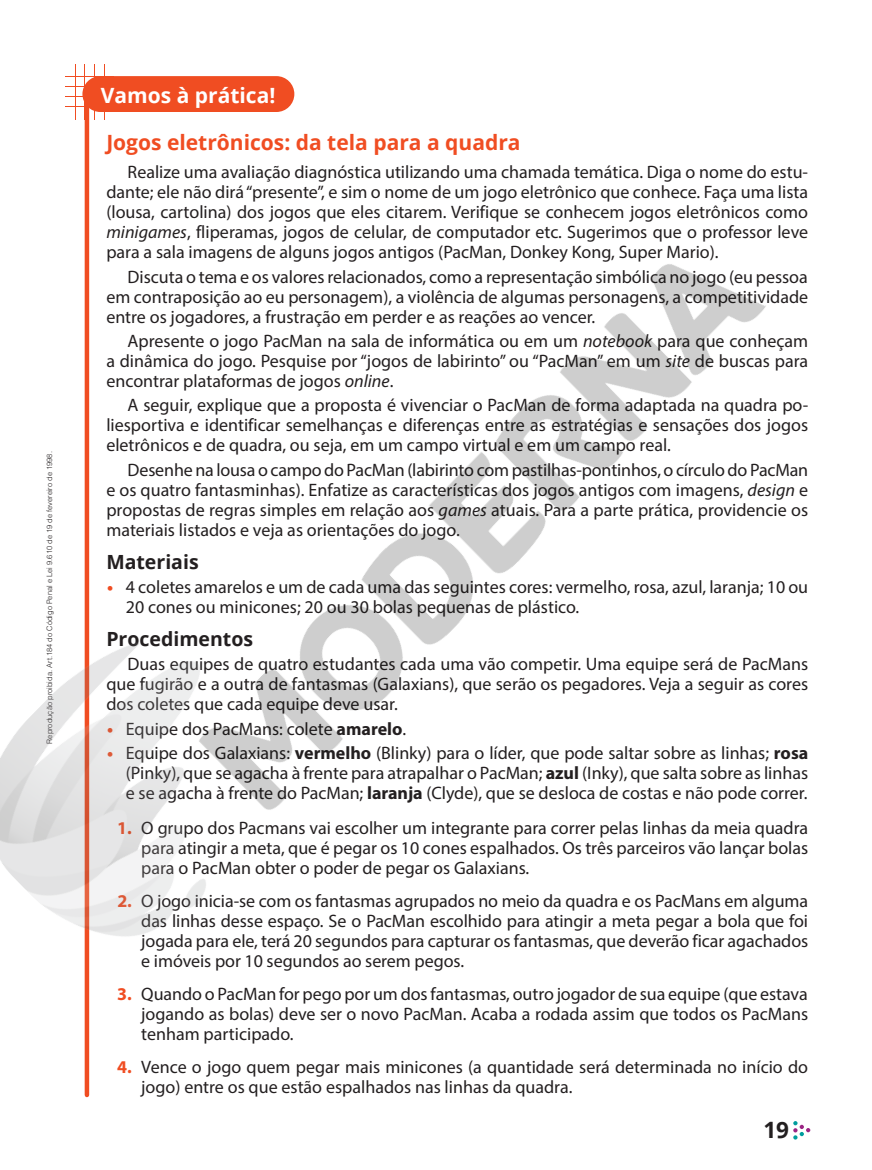
<style>
.page{position:relative;width:872px;height:1170px;background:#fff}
.page>*{position:absolute;margin:0;border:0;box-sizing:border-box;transform-origin:0 0}
.t1{font:700 22.5px "Open Sans";color:#231f20}
.t2{font:700 21px "Open Sans";color:#f04d22}
.t3{font:700 21px "Open Sans";color:#fff}
.t4{font:700 19.5px "Open Sans";color:#231f20}
.t5{font:18px/20.1px "Myriad Pro";color:#231f20;text-align:justify}
.t6{font:300 7.5px "Helvetica LT Std";color:#231f20}
.s1{font-style:italic}
.s2{font-weight:700;color:#f04d22}
.s3{font-weight:700}
</style>
<div class="page">
<svg style="left:793px;top:1121px;width:17px;height:18px"></svg>
<hr style="left:85px;top:94px;width:4px;height:1000px;background:#f04d22">
<hr style="left:94px;top:64px;width:1px;height:55px;background:#f04d22">
<hr style="left:84px;top:64px;width:1px;height:55px;background:#f04d22">
<hr style="left:75px;top:64px;width:1px;height:55px;background:#f04d22">
<hr style="left:104px;top:64px;width:1px;height:55px;background:#f04d22">
<hr style="left:65px;top:76px;width:49px;height:1px;background:#f04d22">
<hr style="left:65px;top:96px;width:49px;height:1px;background:#f04d22">
<hr style="left:65px;top:106px;width:49px;height:1px;background:#f04d22">
<hr style="left:65px;top:86px;width:49px;height:1px;background:#f04d22">
<div style="left:82px;top:76px;width:212px;height:36px;background:#f04d22;border-radius:18px"></div>
<img style="left:0;top:135px;width:766px;height:850px">
<p class="t6" style="left:45px;top:743px;width:294px;rotate:-90deg">Reprodução proibida. Art.184 do Código Penal e Lei 9.610 de 19 de fevereiro de 1998.</p>
<p class="t3" style="left:101px;top:80px;width:176px">Vamos à prática!</p>
<p class="t2" style="left:106px;top:127px;width:416px">Jogos eletrônicos: da tela para a quadra</p>
<p class="t5" style="left:106px;top:162px;width:703px;text-indent:21px">Realize uma avaliação diagnóstica utilizando uma chamada temática. Diga o nome do estu&shy;dante; ele não dirá “presente”, e sim o nome de um jogo eletrônico que conhece. Faça uma lista (lousa, cartolina) dos jogos que eles citarem. Verifique se conhecem jogos eletrônicos como <span class="s1">minigames</span>, fliperamas, jogos de celular, de computador etc. Sugerimos que o professor leve para a sala imagens de alguns jogos antigos (PacMan, Donkey Kong, Super Mario).</p>
<p class="t5" style="left:106px;top:266px;width:703px;text-indent:21px">Discuta o tema e os valores relacionados, como a representação simbólica no jogo (eu pessoa em contraposição ao eu personagem), a violência de algumas personagens, a competitividade entre os jogadores, a frustração em perder e as reações ao vencer.</p>
<p class="t5" style="left:106px;top:330px;width:703px;text-indent:21px">Apresente o jogo PacMan na sala de informática ou em um <span class="s1">notebook</span> para que conheçam a dinâmica do jogo. Pesquise por “jogos de labirinto” ou “PacMan” em um <span class="s1">site</span> de buscas para encontrar plataformas de jogos <span class="s1">online</span>.</p>
<p class="t5" style="left:106px;top:395px;width:703px;text-indent:21px">A seguir, explique que a proposta é vivenciar o PacMan de forma adaptada na quadra po&shy;liesportiva e identificar semelhanças e diferenças entre as estratégias e sensações dos jogos eletrônicos e de quadra, ou seja, em um campo virtual e em um campo real.</p>
<p class="t5" style="left:106px;top:459px;width:703px;text-indent:21px">Desenhe na lousa o campo do PacMan (labirinto com pastilhas-pontinhos, o círculo do PacMan e os quatro fantasminhas). Enfatize as características dos jogos antigos com imagens, <span class="s1">design</span> e propostas de regras simples em relação aos <span class="s1">games</span> atuais. Para a parte prática, providencie os materiais listados e veja as orientações do jogo.</p>
<p class="t4" style="left:106px;top:548px;width:94px">Materiais</p>
<p class="t5" style="left:126px;top:576px;width:684px;text-indent:-19px"><span class="s2">•</span> 4 coletes amarelos e um de cada uma das seguintes cores: vermelho, rosa, azul, laranja; 10 ou<br>20 cones ou minicones; 20 ou 30 bolas pequenas de plástico.</p>
<p class="t4" style="left:106px;top:625px;width:148px">Procedimentos</p>
<p class="t5" style="left:106px;top:653px;width:703px;text-indent:21px">Duas equipes de quatro estudantes cada uma vão competir. Uma equipe será de PacMans que fugirão e a outra de fantasmas (Galaxians), que serão os pegadores. Veja a seguir as cores dos coletes que cada equipe deve usar.</p>
<p class="t5" style="left:107px;top:718px;width:301px"><span class="s2">•</span> Equipe dos PacMans: colete <span class="s3">amarelo</span>.</p>
<p class="t5" style="left:126px;top:742px;width:684px;text-indent:-19px"><span class="s2">•</span> Equipe dos Galaxians: <span class="s3">vermelho</span> (Blinky) para o líder, que pode saltar sobre as linhas; <span class="s3">rosa </span>(Pinky), que se agacha à frente para atrapalhar o PacMan; <span class="s3">azul</span> (Inky), que salta sobre as linhas e se agacha à frente do PacMan; <span class="s3">laranja</span> (Clyde), que se desloca de costas e não pode correr.</p>
<p class="t5" style="left:141px;top:817px;width:668px;text-indent:-24px"><span class="s2">1.</span> O grupo dos Pacmans vai escolher um integrante para correr pelas linhas da meia quadra para atingir a meta, que é pegar os 10 cones espalhados. Os três parceiros vão lançar bolas para o PacMan obter o poder de pegar os Galaxians.</p>
<p class="t5" style="left:141px;top:890px;width:668px;text-indent:-24px"><span class="s2">2.</span> O jogo inicia-se com os fantasmas agrupados no meio da quadra e os PacMans em alguma das linhas desse espaço. Se o PacMan escolhido para atingir a meta pegar a bola que foi jogada para ele, terá 20 segundos para capturar os fantasmas, que deverão ficar agachados e imóveis por 10 segundos ao serem pegos.</p>
<p class="t5" style="left:141px;top:983px;width:668px;text-indent:-24px"><span class="s2">3.</span> Quando o PacMan for pego por um dos fantasmas, outro jogador de sua equipe (que estava jogando as bolas) deve ser o novo PacMan. Acaba a rodada assim que todos os PacMans tenham participado.</p>
<p class="t5" style="left:141px;top:1055px;width:668px;line-height:20.7px;text-indent:-24px"><span class="s2">4.</span> Vence o jogo quem pegar mais minicones (a quantidade será determinada no início do jogo) entre os que estão espalhados nas linhas da quadra.</p>
<p class="t1" style="left:763px;top:1113px;width:27px">19</p>
</div>
